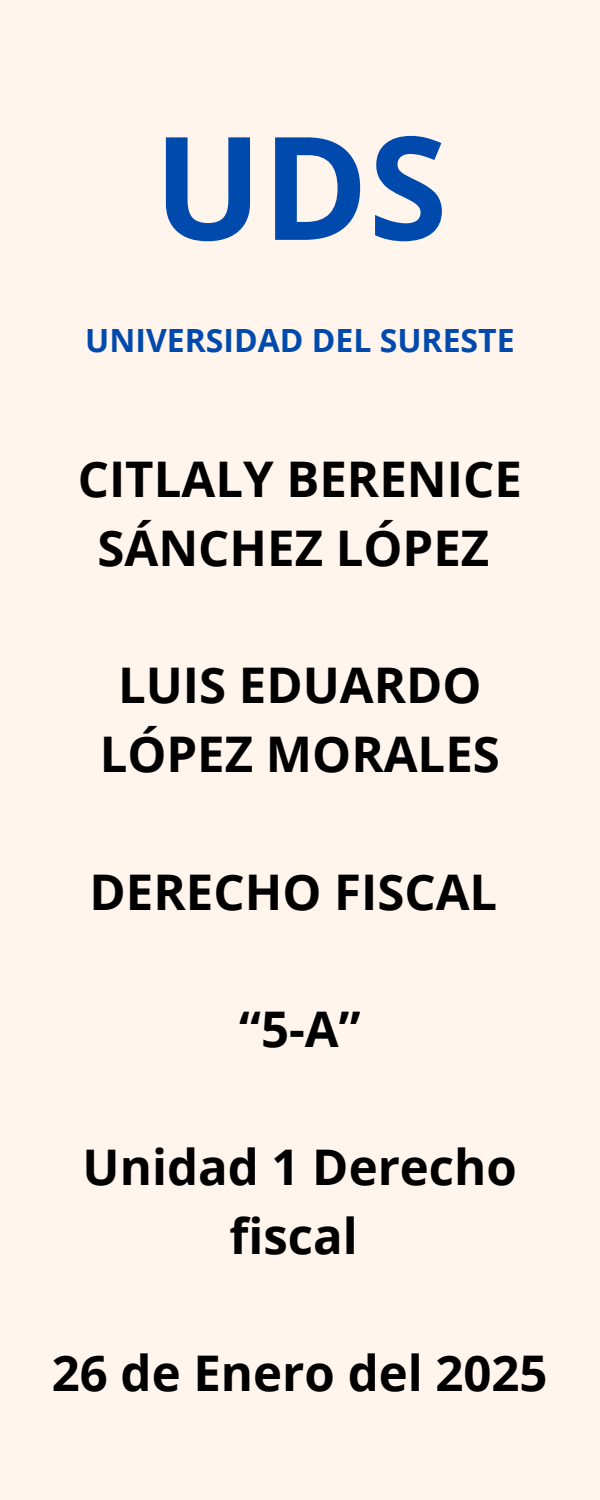
<style>
.page{position:relative;width:600px;height:1500px;background:#fff5ec}
.page>*{position:absolute;margin:0;border:0;box-sizing:border-box;transform-origin:0 0}
.t1{font:700 143.6px "Open Sans";color:#004aad}
.t2{font:700 49.1px/68.8px "Open Sans";color:#000;text-align:center}
.t3{font:700 32px "Open Sans";color:#004aad}
</style>
<div class="page">
<h1 class="t1" style="left:154px;top:87px;width:295px">UDS</h1>
<p class="t3" style="left:85px;top:318px;width:431px">UNIVERSIDAD DEL SURESTE</p>
<h2 class="t2" style="left:78px;top:444px;width:446px">CITLALY BERENICE<br>SÁNCHEZ LÓPEZ</h2>
<h2 class="t2" style="left:100px;top:650px;width:402px">LUIS EDUARDO<br>LÓPEZ MORALES</h2>
<h2 class="t2" style="left:90px;top:856px;width:409px">DERECHO FISCAL</h2>
<h2 class="t2" style="left:239px;top:994px;width:123px">“5-A”</h2>
<h3 class="t2" style="left:83px;top:1132px;width:436px">Unidad 1 Derecho fiscal</h3>
<h3 class="t2" style="left:52px;top:1338px;width:497px">26 de Enero del 2025</h3>
</div>
